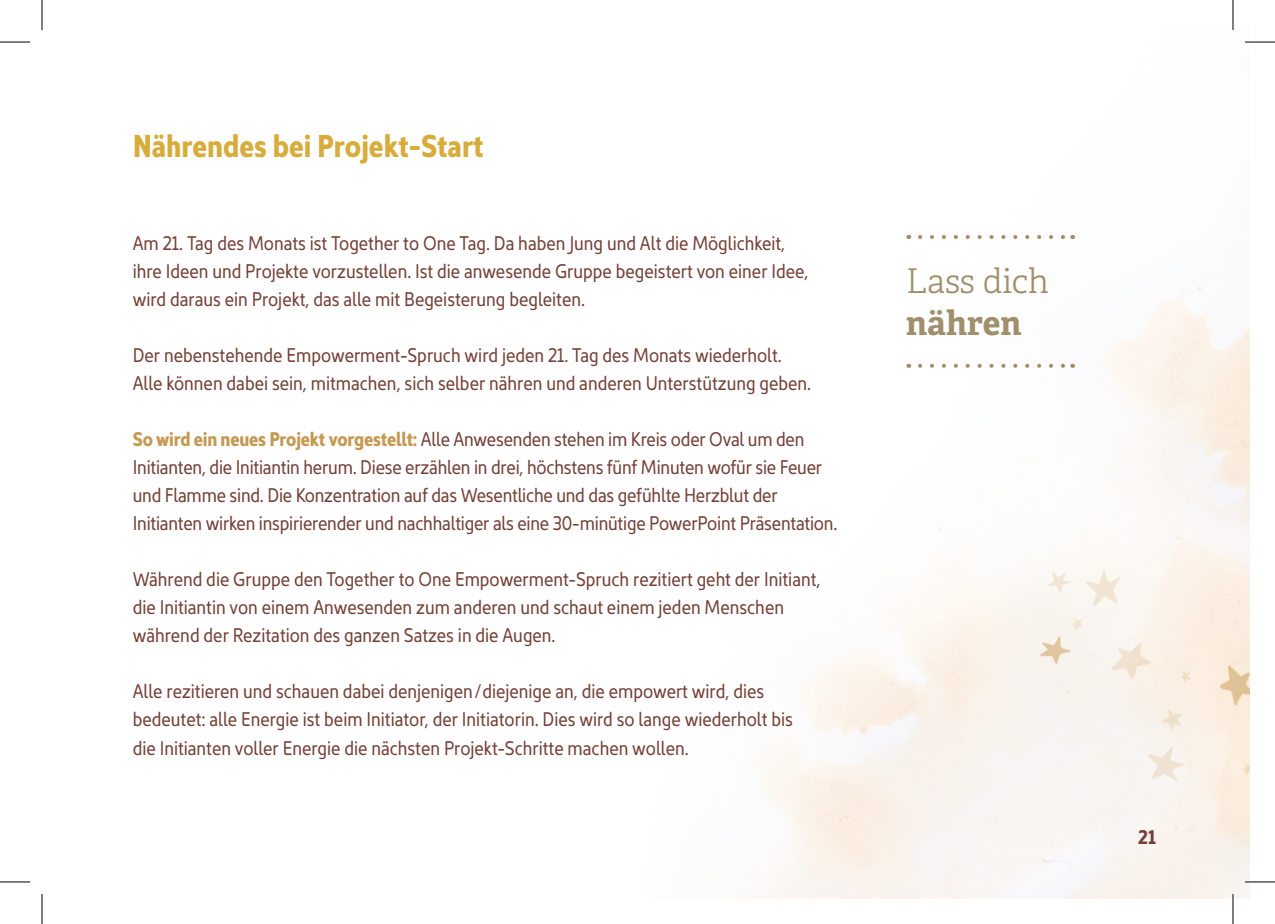
<style>
.page{position:relative;width:1275px;height:924px;background:#fff}
.page>*{position:absolute;margin:0;border:0;box-sizing:border-box;transform-origin:0 0}
.t1{font:34px "Adelle PE Lt";color:#a18f6b}
.t2{font:700 34px "Adelle PE";color:#a18f6b}
.t3{font:32px "Kyrial Sans Pro Bold Cond";color:#d8ac3b}
.t4{font:20px/28px "Kyrial Sans Pro Regular Cond";color:#744037}
.t5{font:20px "Kyrial Sans Pro Bold Cond";color:#744037}
.s1{font-family:"Kyrial Sans Pro Bold Cond";color:#c69953}
</style>
<div class="page">
<svg style="left:920px;top:235px;width:145px;height:4px"></svg>
<svg style="left:920px;top:363px;width:146px;height:4px"></svg>
<img style="left:1081px;top:565px;width:46px;height:46px">
<img style="left:1141px;top:742px;width:47px;height:46px">
<img style="left:1031px;top:627px;width:47px;height:46px">
<img style="left:1098px;top:628px;width:61px;height:60px">
<img style="left:1207px;top:652px;width:43px;height:61px">
<img style="left:1177px;top:668px;width:14px;height:14px">
<img style="left:1069px;top:615px;width:13px;height:15px">
<img style="left:1239px;top:760px;width:11px;height:15px">
<img style="left:1041px;top:564px;width:35px;height:35px">
<img style="left:1153px;top:702px;width:36px;height:35px">
<hr style="left:0;top:42px;width:30px;height:1px;background:#000">
<hr style="left:1245px;top:42px;width:30px;height:1px;background:#000">
<hr style="left:0;top:881px;width:30px;height:1px;background:#000">
<hr style="left:1245px;top:881px;width:30px;height:1px;background:#000">
<hr style="left:42px;top:0;width:1px;height:30px;background:#000">
<hr style="left:42px;top:893px;width:1px;height:30px;background:#000">
<hr style="left:1232px;top:0;width:1px;height:30px;background:#000">
<hr style="left:1232px;top:893px;width:1px;height:30px;background:#000">
<h2 class="t3" style="left:133px;top:122px;width:352px">Nährendes bei Projekt-Start</h2>
<p class="t4" style="left:133px;top:228px;width:677px">Am 21. Tag des Monats ist Together to One Tag. Da haben Jung und Alt die Möglichkeit, ihre Ideen und Projekte vorzustellen. Ist die anwesende Gruppe begeistert von einer Idee, wird daraus ein Projekt, das alle mit Begeisterung begleiten.</p>
<p class="t4" style="left:133px;top:340px;width:680px">Der nebenstehende Empowerment-Spruch wird jeden 21. Tag des Monats wiederholt.<br>Alle können dabei sein, mitmachen, sich selber nähren und anderen Unterstützung geben.</p>
<p class="t4" style="left:133px;top:424px;width:706px"><span class="s1">So wird ein neues Projekt vorgestellt:</span> Alle Anwesenden stehen im Kreis oder Oval um den Initianten, die Initiantin herum. Diese erzählen in drei, höchstens fünf Minuten wofür sie Feuer und Flamme sind. Die Konzentration auf das Wesentliche und das gefühlte Herzblut der Initianten wirken inspirierender und nachhaltiger als eine 30-minütige PowerPoint Präsentation.</p>
<p class="t4" style="left:133px;top:564px;width:689px">Während die Gruppe den Together to One Empowerment-Spruch rezitiert geht der Initiant, die Initiantin von einem Anwesenden zum anderen und schaut einem jeden Menschen während der Rezitation des ganzen Satzes in die Augen.</p>
<p class="t4" style="left:133px;top:676px;width:661px">Alle rezitieren und schauen dabei denjenigen/diejenige an, die empowert wird, dies bedeutet: alle Energie ist beim Initiator, der Initiatorin. Dies wird so lange wiederholt bis die Initianten voller Energie die nächsten Projekt-Schritte machen wollen.</p>
<h1 class="t1" style="left:906px;top:257px;width:144px">Lass dich</h1>
<h1 class="t2" style="left:906px;top:298px;width:117px">nähren</h1>
<p class="t5" style="left:1138px;top:822px;width:19px">21</p>
</div>
